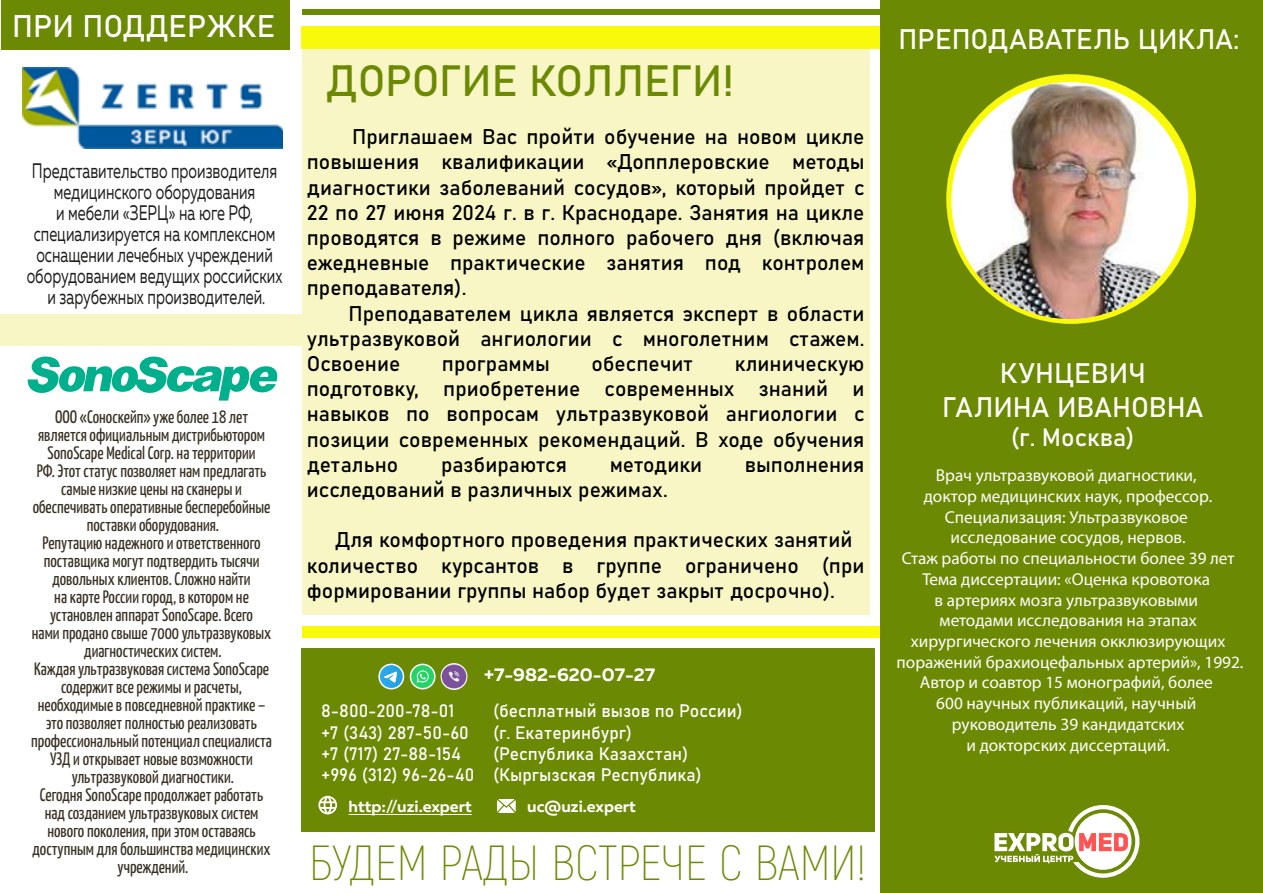
<style>
.page{position:relative;width:1263px;height:893px;background:#fff}
.page>*{position:absolute;margin:0;border:0;box-sizing:border-box;transform-origin:0 0}
.t1{font:200 49.2px "Akrobat";color:#6c8903}
.t2{font:43.2px "Bahnschrift";letter-spacing:-.005em;color:#6c8903}
.t3{font:30.9px "Bahnschrift";color:#fff}
.t4{font:27.9px/33.5px "Bahnschrift";color:#fff;text-align:center}
.t5{font:24.75px "Bahnschrift";color:#fff}
.t6{font:21px/25.2px "Bahnschrift";color:#000;text-align:justify}
.t7{font:21px/21px "Muller";color:#1d1d1b;text-align:center;scale:.69 1}
.t8{font:700 18.45px "Muller";color:#fff}
.t9{font:18px/18px "Yanone Kaffeesatz";color:#382f22;text-align:center;scale:.96 1}
.t10{font:17.85px/21.3px "Bahnschrift";color:#fff}
.t11{font:17.25px/20.7px "Myriad Pro";color:#fff;text-align:center}
.t12{font:700 16.05px "Muller";color:#fff}
</style>
<div class="page">
<div style="left:302px;top:26px;width:579px;height:23px;background:#f9f90b"></div>
<div style="left:302px;top:9px;width:579px;height:6px;background:#6c8903"></div>
<div style="left:302px;top:50px;width:568px;height:565px;background:#f7f6c4"></div>
<div style="left:302px;top:626px;width:579px;height:11px;background:#f9f90b"></div>
<div style="left:881px;top:0;width:382px;height:893px;background:#6c8903"></div>
<div style="left:302px;top:648px;width:573px;height:183px;background:#6c8903"></div>
<svg style="left:994px;top:805px;width:145px;height:73px"></svg>
<div style="left:1px;top:0;width:289px;height:50px;background:#6c8903"></div>
<svg style="left:318px;top:796px;width:19px;height:18px"></svg>
<svg style="left:497px;top:799px;width:19px;height:14px"></svg>
<svg style="left:410px;top:664px;width:25px;height:25px"></svg>
<div style="left:410px;top:664px;width:26px;height:25px;border:2px solid #fff;border-radius:50%"></div>
<svg style="left:417px;top:670px;width:12px;height:13px"></svg>
<svg style="left:379px;top:664px;width:24px;height:25px"></svg>
<div style="left:378px;top:664px;width:26px;height:25px;border:2px solid #fff;border-radius:50%"></div>
<svg style="left:384px;top:672px;width:13px;height:11px"></svg>
<img style="left:441px;top:663px;width:26px;height:27px">
<div style="left:946px;top:74px;width:250px;height:250px;background:#f9f90b;border-radius:50%"></div>
<img style="left:951px;top:82px;width:237px;height:237px;border-radius:118px">
<img style="left:22px;top:68px;width:261px;height:80px">
<svg style="left:27px;top:356px;width:251px;height:45px"></svg>
<div style="left:0;top:314px;width:303px;height:31px;background:#f7f6c4"></div>
<h3 class="t3" style="left:12px;top:3px;width:265px">ПРИ ПОДДЕРЖКЕ</h3>
<p class="t7" style="left:27px;top:160px;width:372px">Представительство производителя медицинского оборудования<br>и мебели «ЗЕРЦ» на юге РФ, специализируется на комплексном оснащении лечебных учреждений оборудованием ведущих российских и зарубежных производителей.</p>
<p class="t9" style="left:31px;top:408px;width:252px">ООО «Соноскейп» уже более 18 лет является официальным дистрибьютором SonoScape Medical Corp. на территории<br>РФ. Этот статус позволяет нам предлагать самые низкие цены на сканеры и обеспечивать оперативные бесперебойные поставки оборудования.<br>Репутацию надежного и ответственного поставщика могут подтвердить тысячи довольных клиентов. Сложно найти<br>на карте России город, в котором не установлен аппарат SonoScape. Всего<br>нами продано свыше 7000 ультразвуковых диагностических систем.<br>Каждая ультразвуковая система SonoScape содержит все режимы и расчеты, необходимые в повседневной практике – это позволяет полностью реализовать профессиональный потенциал специалиста УЗД и открывает новые возможности ультразвуковой диагностики.<br>Сегодня SonoScape продолжает работать над созданием ультразвуковых систем нового поколения, при этом оставаясь доступным для большинства медицинских учреждений.</p>
<h2 class="t2" style="left:326px;top:48px;width:409px">ДОРОГИЕ КОЛЛЕГИ!</h2>
<p class="t6" style="left:307px;top:123px;width:559px;text-indent:45px">Приглашаем Вас пройти обучение на новом цикле повышения квалификации «Допплеровские методы диагностики заболеваний сосудов», который пройдет с 22 по 27 июня 2024 г. в г. Краснодаре. Занятия на цикле проводятся в режиме полного рабочего дня (включая ежедневные практические занятия под контролем преподавателя).</p>
<p class="t6" style="left:307px;top:299px;width:559px;text-indent:42px">Преподавателем цикла является эксперт в области ультразвуковой ангиологии с многолетним стажем.<br>Освоение</p>
<p class="t6" style="left:442px;top:350px;width:109px">программы</p>
<p class="t6" style="left:591px;top:350px;width:103px">обеспечит</p>
<p class="t6" style="left:307px;top:350px;width:559px;text-indent:428px">клиническую подготовку, приобретение современных знаний и навыков по вопросам ультразвуковой ангиологии с позиции современных рекомендаций. В ходе обучения детально</p>
<p class="t6" style="left:441px;top:450px;width:127px">разбираются</p>
<p class="t6" style="left:610px;top:450px;width:94px">методики</p>
<p class="t6" style="left:745px;top:450px;width:121px">выполнения</p>
<p class="t6" style="left:307px;top:476px;width:362px">исследований в различных режимах.</p>
<p class="t6" style="left:307px;top:526px;width:559px;text-align:left;text-indent:28px">Для комфортного проведения практических занятий количество курсантов в группе ограничено (при формировании группы набор будет закрыт досрочно).</p>
<p class="t8" style="left:484px;top:663px;width:173px">+7-982-620-07-27</p>
<p class="t10" style="left:321px;top:699px;width:135px">8-800-200-78-01</p>
<p class="t10" style="left:493px;top:699px;width:251px">(бесплатный вызов по России)</p>
<p class="t10" style="left:321px;top:721px;width:149px">+7 (343) 287-50-60</p>
<p class="t10" style="left:493px;top:721px;width:141px">(г. Екатеринбург)</p>
<p class="t10" style="left:321px;top:742px;width:142px">+7 (717) 27-88-154</p>
<p class="t10" style="left:321px;top:742px;width:382px;text-indent:172px">(Республика Казахстан) +996 (312) 96-26-40 (Кыргызская Республика)</p>
<p class="t12" style="left:349px;top:797px;width:125px">http://uzi.expert</p>
<p class="t12" style="left:527px;top:796px;width:110px">uc@uzi.expert</p>
<h1 class="t1" style="left:309px;top:834px;width:559px">БУДЕМ РАДЫ ВСТРЕЧЕ С ВАМИ!</h1>
<h3 class="t4" style="left:899px;top:21px;width:342px">ПРЕПОДАВАТЕЛЬ ЦИКЛА:</h3>
<h3 class="t4" style="left:942px;top:355px;width:263px">КУНЦЕВИЧ<br>ГАЛИНА ИВАНОВНА</h3>
<h3 class="t5" style="left:1011px;top:419px;width:125px">(г. Москва)</h3>
<p class="t11" style="left:896px;top:465px;width:348px">Врач ультразвуковой диагностики,<br>доктор медицинских наук, профессор.<br>Специализация: Ультразвуковое исследование сосудов, нервов.<br>Стаж работы по специальности более 39 лет Тема диссертации: «Оценка кровотока<br>в артериях мозга ультразвуковыми<br>методами исследования на этапах хирургического лечения окклюзирующих поражений брахиоцефальных артерий», 1992.<br>Автор и соавтор 15 монографий, более<br>600 научных публикаций, научный руководитель 39 кандидатских<br>и докторских диссертаций.</p>
</div>
